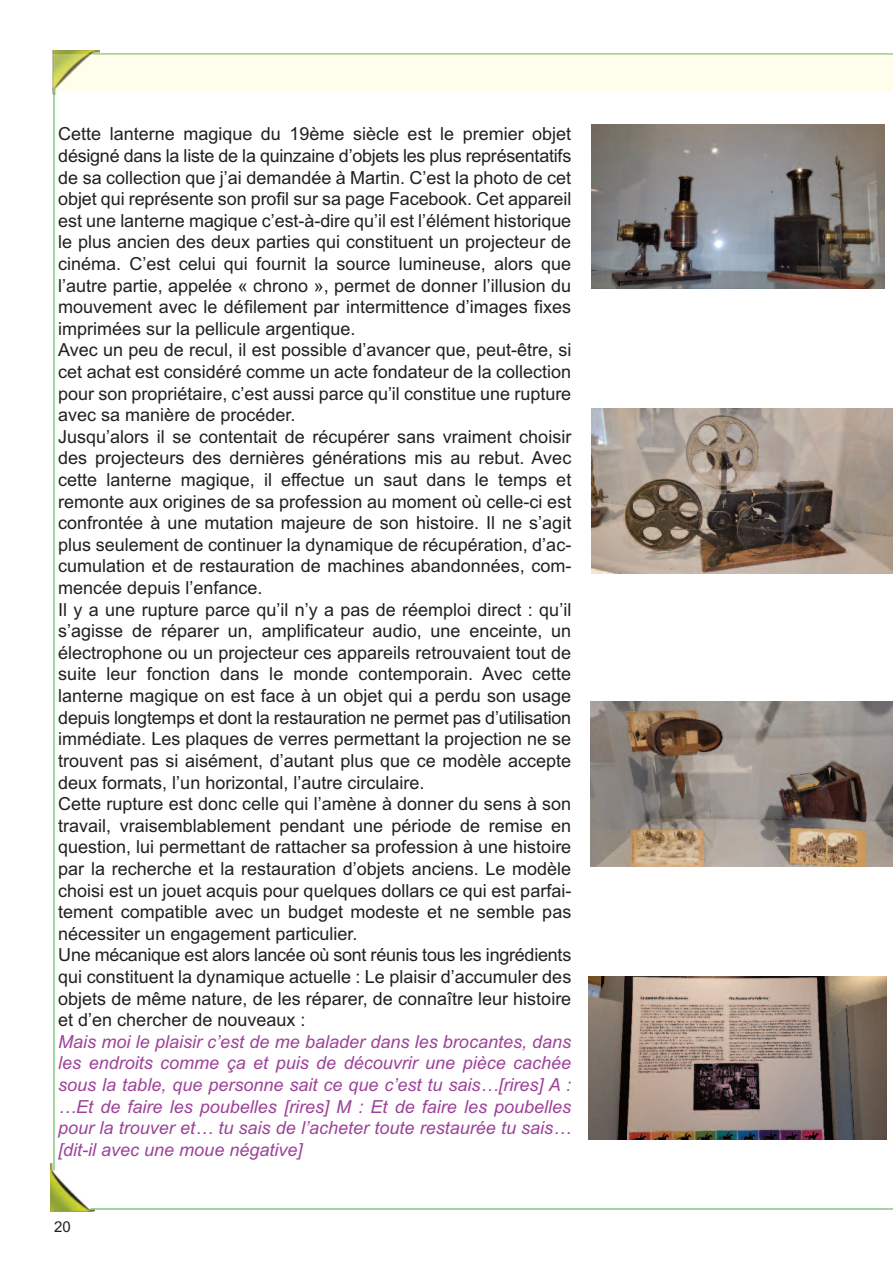
<style>
.page{position:relative;width:893px;height:1263px;background:#fff}
.page>*{position:absolute;margin:0;border:0;box-sizing:border-box;transform-origin:0 0}
.t1{font:18px/21.6px "Arial";color:#231f20}
.t2{font:italic 18px/21.6px "Arial";color:#9d4298;text-align:justify}
.t3{font:15px "Arial";color:#231f20}
</style>
<div class="page">
<img style="left:53px;top:51px;width:47px;height:43px">
<img style="left:50px;top:1164px;width:45px;height:48px">
<hr style="left:93px;top:53px;width:800px;height:2px;background:#88c984">
<hr style="left:91px;top:1208px;width:802px;height:2px;background:#88c984">
<hr style="left:53px;top:91px;width:2px;height:1079px;background:#88c984">
<div style="left:53px;top:54px;width:840px;height:37px;background:#fffdec"></div>
<img style="left:592px;top:125px;width:292px;height:163px">
<img style="left:591px;top:409px;width:302px;height:164px">
<img style="left:590px;top:702px;width:303px;height:165px">
<img style="left:589px;top:976px;width:298px;height:164px">
<p class="t1" style="left:58px;top:123px;width:515px">Cette lanterne magique du 19ème siècle est le premier objet désigné dans la liste de la quinzaine d’objets les plus représentatifs de sa collection que j’ai demandée à Martin. C’est la photo de cet objet qui représente son profil sur sa page Facebook. Cet appareil est une lanterne magique c’est-à-dire qu’il est l’élément historique le plus ancien des deux parties qui constituent un projecteur de cinéma. C’est celui qui fournit la source lumineuse, alors que l’autre partie, appelée « chrono », permet de donner l’illusion du mouvement avec le défilement par intermittence d’images fixes imprimées sur la pellicule argentique.<br>Avec un peu de recul, il est possible d’avancer que, peut-être, si cet achat est considéré comme un acte fondateur de la collection pour son propriétaire, c’est aussi parce qu’il constitue une rupture avec sa manière de procéder.<br>Jusqu’alors il se contentait de récupérer sans vraiment choisir des projecteurs des dernières générations mis au rebut. Avec cette lanterne magique, il effectue un saut dans le temps et remonte aux origines de sa profession au moment où celle-ci est confrontée à une mutation majeure de son histoire. Il ne s’agit plus seulement de continuer la dynamique de récupération, d’ac&shy;cumulation et de restauration de machines abandonnées, com&shy;mencée depuis l’enfance.<br>Il y a une rupture parce qu’il n’y a pas de réemploi direct : qu’il s’agisse de réparer un, amplificateur audio, une enceinte, un électrophone ou un projecteur ces appareils retrouvaient tout de suite leur fonction dans le monde contemporain. Avec cette lanterne magique on est face à un objet qui a perdu son usage depuis longtemps et dont la restauration ne permet pas d’utilisation immédiate. Les plaques de verres permettant la projection ne se trouvent pas si aisément, d’autant plus que ce modèle accepte deux formats, l’un horizontal, l’autre circulaire.<br>Cette rupture est donc celle qui l’amène à donner du sens à son travail, vraisemblablement pendant une période de remise en question, lui permettant de rattacher sa profession à une histoire par la recherche et la restauration d’objets anciens. Le modèle choisi est un jouet acquis pour quelques dollars ce qui est parfai&shy;tement compatible avec un budget modeste et ne semble pas nécessiter un engagement particulier.<br>Une mécanique est alors lancée où sont réunis tous les ingrédients qui constituent la dynamique actuelle : Le plaisir d’accumuler des objets de même nature, de les réparer, de connaître leur histoire et d’en chercher de nouveaux :</p>
<p class="t2" style="left:58px;top:1031px;width:515px">Mais moi le plaisir c’est de me balader dans les brocantes, dans les endroits comme ça et puis de découvrir une pièce cachée sous la table, que personne sait ce que c’est tu sais…[rires] A : …Et de faire les poubelles [rires] M : Et de faire les poubelles pour la trouver et… tu sais de l’acheter toute restaurée tu sais… [dit-il avec une moue négative]</p>
<p class="t3" style="left:54px;top:1218px;width:18px">20</p>
</div>
